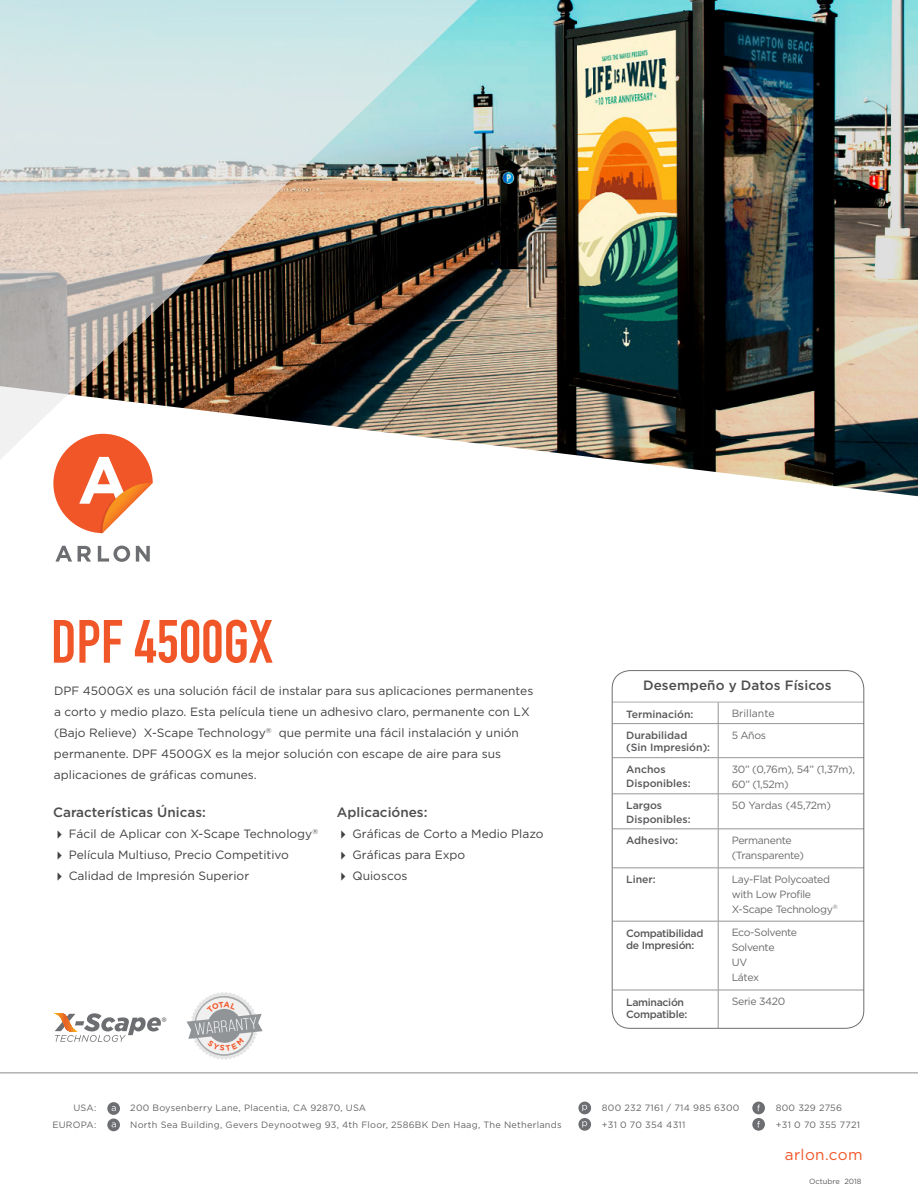
<style>
.page{position:relative;width:918px;height:1188px;background:#fff}
.page>*{position:absolute;margin:0;border:0;box-sizing:border-box;transform-origin:0 0}
.t1{font:700 60px "DIN Condensed";color:#f15629}
.t2{font:15.3px "Gotham";letter-spacing:.025em;color:#f15629}
.t3{font:500 13.5px "Gotham";color:#4d4d4f}
.t4{font:12px/21px "Gotham";color:#414042}
.t5{font:10.5px/15px "Gotham";letter-spacing:-.03em;color:#6a6a6c}
.t6{font:500 10.5px/13.5px "Gotham";color:#58585b}
.t7{font:500 10.5px/12px "Gotham";letter-spacing:-.03em;color:#58585b}
.t8{font:10.5px "Gotham";color:#6a6a6c}
.t9{font:9.15px "Gotham";letter-spacing:.025em;color:#636466}
.t10{font:7.5px "Gotham";color:#58595b}
</style>
<div class="page">
<hr style="left:0;top:1072px;width:918px;height:1px;background:#8a8c8e">
<div style="left:107px;top:1102px;width:13px;height:13px;background:#6d6e71;border-radius:50%"></div>
<svg style="left:112px;top:1106px;width:4px;height:5px"></svg>
<div style="left:107px;top:1119px;width:13px;height:12px;background:#6d6e71;border-radius:50%"></div>
<svg style="left:112px;top:1122px;width:4px;height:5px"></svg>
<div style="left:578px;top:1102px;width:13px;height:12px;background:#6d6e71;border-radius:50%"></div>
<svg style="left:582px;top:1105px;width:5px;height:6px"></svg>
<svg style="left:578px;top:1118px;width:13px;height:13px"></svg>
<svg style="left:582px;top:1121px;width:5px;height:7px"></svg>
<div style="left:752px;top:1102px;width:13px;height:12px;background:#6d6e71;border-radius:50%"></div>
<svg style="left:757px;top:1105px;width:3px;height:6px"></svg>
<div style="left:752px;top:1118px;width:13px;height:13px;background:#6d6e71;border-radius:50%"></div>
<svg style="left:757px;top:1121px;width:3px;height:7px"></svg>
<svg style="left:718px;top:703px;width:1px;height:20px"></svg>
<hr style="left:613px;top:723px;width:105px;height:1px;background:#939598">
<hr style="left:718px;top:723px;width:146px;height:1px;background:#939598">
<hr style="left:718px;top:724px;width:1px;height:33px;background:#939598">
<hr style="left:613px;top:757px;width:105px;height:1px;background:#939598">
<hr style="left:718px;top:757px;width:146px;height:1px;background:#939598">
<hr style="left:718px;top:758px;width:1px;height:36px;background:#939598">
<hr style="left:613px;top:794px;width:105px;height:1px;background:#939598">
<hr style="left:718px;top:794px;width:146px;height:1px;background:#939598">
<hr style="left:718px;top:794px;width:1px;height:35px;background:#939598">
<hr style="left:613px;top:829px;width:105px;height:1px;background:#939598">
<hr style="left:718px;top:829px;width:146px;height:1px;background:#939598">
<hr style="left:718px;top:829px;width:1px;height:39px;background:#939598">
<hr style="left:613px;top:868px;width:105px;height:1px;background:#939598">
<hr style="left:718px;top:868px;width:146px;height:1px;background:#939598">
<hr style="left:718px;top:868px;width:1px;height:53px;background:#939598">
<hr style="left:613px;top:921px;width:105px;height:1px;background:#939598">
<hr style="left:718px;top:921px;width:146px;height:1px;background:#939598">
<hr style="left:718px;top:921px;width:1px;height:69px;background:#939598">
<hr style="left:718px;top:990px;width:1px;height:38px;background:#939598">
<hr style="left:613px;top:990px;width:105px;height:1px;background:#939598">
<hr style="left:718px;top:990px;width:146px;height:1px;background:#939598">
<hr style="left:613px;top:702px;width:105px;height:1px;background:#a9abae">
<hr style="left:718px;top:702px;width:146px;height:1px;background:#a9abae">
<img style="left:491px;top:0;width:427px;height:496px">
<img style="left:0;top:0;width:491px;height:459px">
<svg style="left:55px;top:546px;width:17px;height:16px"></svg>
<svg style="left:78px;top:546px;width:13px;height:16px"></svg>
<svg style="left:98px;top:546px;width:32px;height:16px"></svg>
<svg style="left:136px;top:546px;width:14px;height:16px"></svg>
<svg style="left:53px;top:434px;width:100px;height:100px"></svg>
<div style="left:612px;top:670px;width:252px;height:359px;border:1px solid #6d6e71;border-radius:18px"></div>
<svg style="left:54px;top:1013px;width:112px;height:29px"></svg>
<svg style="left:187px;top:992px;width:76px;height:68px"></svg>
<h1 class="t1" style="left:51px;top:601px;width:223px">DPF 4500GX</h1>
<p class="t4" style="left:54px;top:680px;width:481px">DPF 4500GX es una solución fácil de instalar para sus aplicaciones permanentes a corto y medio plazo. Esta película tiene un adhesivo claro, permanente con LX (Bajo Relieve) X-Scape Technology<sup>®</sup> que permite una fácil instalación y unión permanente. DPF 4500GX es la mejor solución con escape de aire para sus aplicaciones de gráficas comunes.</p>
<p class="t3" style="left:53px;top:805px;width:154px">Características Únicas:</p>
<p class="t4" style="left:69px;top:823px;width:251px">Fácil de Aplicar con X-Scape Technology<sup>®<br></sup>Película Multiuso, Precio Competitivo<br>Calidad de Impresión Superior</p>
<p class="t3" style="left:337px;top:804px;width:92px">Aplicaciónes:</p>
<p class="t4" style="left:353px;top:823px;width:193px">Gráficas de Corto a Medio Plazo<br>Gráficas para Expo<br>Quioscos</p>
<p class="t3" style="left:643px;top:677px;width:190px">Desempeño y Datos Físicos</p>
<p class="t6" style="left:626px;top:707px;width:69px">Terminación:</p>
<p class="t8" style="left:732px;top:708px;width:44px">Brillante</p>
<p class="t6" style="left:626px;top:729px;width:86px;line-height:12px">Durabilidad (Sin Impresión):</p>
<p class="t5" style="left:732px;top:727px;width:36px">5 Años</p>
<p class="t6" style="left:626px;top:762px;width:66px">Anchos<br>Disponibles:</p>
<p class="t5" style="left:732px;top:761px;width:125px">30” (0,76m), 54” (1,37m),<br>60” (1,52m)</p>
<p class="t6" style="left:626px;top:799px;width:66px">Largos<br>Disponibles:</p>
<p class="t5" style="left:732px;top:798px;width:101px">50 Yardas (45,72m)</p>
<p class="t6" style="left:626px;top:834px;width:53px">Adhesivo:</p>
<p class="t5" style="left:732px;top:833px;width:74px">Permanente (Transparente)</p>
<p class="t6" style="left:626px;top:873px;width:31px">Liner:</p>
<p class="t5" style="left:732px;top:872px;width:108px">Lay-Flat Polycoated with Low Profile<br>X-Scape Technology<sup>®</sup></p>
<p class="t7" style="left:626px;top:927px;width:79px">Compatibilidad de Impresión:</p>
<p class="t5" style="left:732px;top:925px;width:67px">Eco-Solvente<br>Solvente<br>UV<br>Látex</p>
<p class="t7" style="left:626px;top:996px;width:63px">Laminación<br>Compatible:</p>
<p class="t5" style="left:732px;top:994px;width:55px">Serie 3420</p>
<p class="t9" style="left:73px;top:1102px;width:24px">USA:</p>
<p class="t9" style="left:130px;top:1102px;width:237px">200 Boysenberry Lane, Placentia, CA 92870, USA</p>
<p class="t9" style="left:602px;top:1102px;width:139px">800 232 7161 / 714 985 6300</p>
<p class="t9" style="left:776px;top:1102px;width:68px">800 329 2756</p>
<p class="t9" style="left:52px;top:1119px;width:46px">EUROPA:</p>
<p class="t9" style="left:130px;top:1119px;width:433px">North Sea Building, Gevers Deynootweg 93, 4th Floor, 2586BK Den Haag, The Netherlands</p>
<p class="t9" style="left:602px;top:1119px;width:85px">+31 0 70 354 4311</p>
<p class="t9" style="left:776px;top:1119px;width:86px">+31 0 70 355 7721</p>
<p class="t2" style="left:785px;top:1146px;width:79px">arlon.com</p>
<p class="t10" style="left:809px;top:1177px;width:54px">Octubre 2018</p>
</div>
